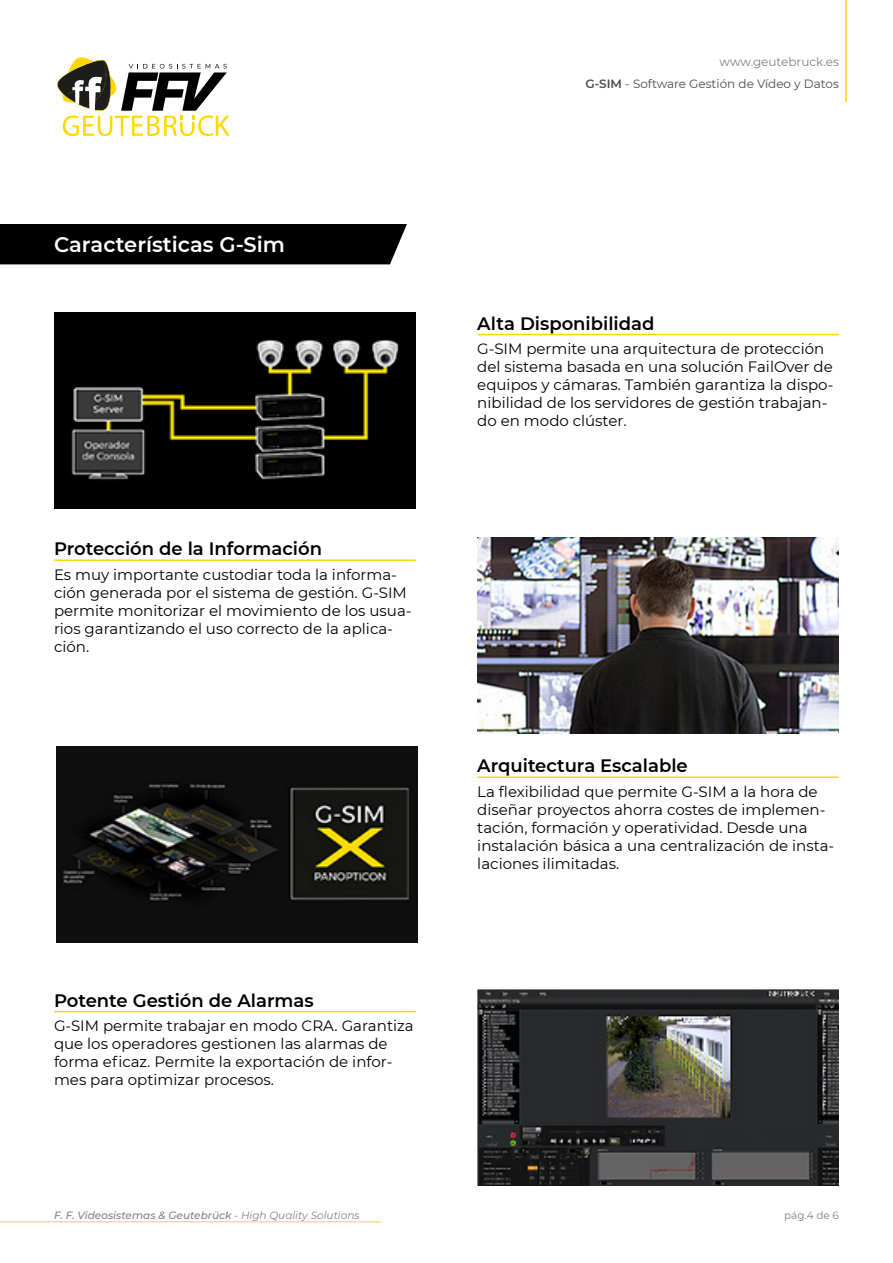
<style>
.page{position:relative;width:893px;height:1263px;background:#fff}
.page>*{position:absolute;margin:0;border:0;box-sizing:border-box;transform-origin:0 0}
.t1{font:600 21px "Montserrat";color:#fff}
.Encabezado_Especific{font:600 18px "Montserrat";color:#000}
.Encabezado_Especific-2{font:15px/18px "Montserrat";color:#000}
.t2{font:12px/22px "Montserrat";color:#4d4d4d;text-align:right}
.t3{font:italic 500 10.5px "Montserrat";color:#808080}
.t4{font:10.5px "Montserrat";color:#808080}
.s1{color:#808080}
.s2{font-weight:600}
.s3{font-weight:400}
</style>
<div class="page">
<svg style="left:57px;top:57px;width:173px;height:79px"></svg>
<hr style="left:845px;top:0;width:2px;height:102px;background:#ffd700">
<hr style="left:0;top:1221px;width:381px;height:1px;background:#ffd700">
<div style="left:0;top:224px;width:407px;height:40px;background:#000"></div>
<img style="left:55px;top:312px;width:360px;height:196px">
<hr style="left:477px;top:334px;width:362px;height:1px;background:#ffd700">
<img style="left:57px;top:746px;width:360px;height:196px">
<hr style="left:54px;top:559px;width:362px;height:2px;background:#ffd700">
<img style="left:477px;top:538px;width:362px;height:196px">
<hr style="left:54px;top:1011px;width:362px;height:1px;background:#ffd700">
<img style="left:477px;top:989px;width:362px;height:196px">
<hr style="left:477px;top:776px;width:362px;height:2px;background:#ffd700">
<p class="t1" style="left:54px;top:230px;width:232px">Características G-Sim</p>
<p class="Encabezado_Especific" style="left:54px;top:536px;width:270px">Protección de la Información</p>
<p class="Encabezado_Especific-2" style="left:54px;top:565px;width:354px">Es muy importante custodiar toda la informa&shy;ción generada por el sistema de gestión. G-SIM</p>
<p class="Encabezado_Especific-2" style="left:54px;top:601px;width:359px">permite monitorizar el movimiento de los usua&shy;rios garantizando el uso correcto de la aplica&shy;ción.</p>
<p class="Encabezado_Especific" style="left:54px;top:987px;width:261px">Potente Gestión de Alarmas</p>
<p class="Encabezado_Especific-2" style="left:54px;top:1016px;width:361px">G-SIM permite trabajar en modo CRA. Garantiza que los operadores gestionen las alarmas de forma eficaz. Permite la exportación de infor&shy;mes para optimizar procesos.</p>
<p class="t2" style="left:585px;top:50px;width:255px"><span class="s1">www.geutebruck.es<br></span><span class="s2">G-SIM</span> - Software Gestión de Vídeo y Datos</p>
<p class="Encabezado_Especific" style="left:477px;top:310px;width:179px">Alta Disponibilidad</p>
<p class="Encabezado_Especific-2" style="left:477px;top:339px;width:358px">G-SIM permite una arquitectura de protección del sistema basada en una solución FailOver de equipos y cámaras. También garantiza la dispo&shy;nibilidad de los servidores de gestión trabajan&shy;do en modo clúster.</p>
<p class="Encabezado_Especific" style="left:477px;top:753px;width:212px">Arquitectura Escalable</p>
<p class="Encabezado_Especific-2" style="left:477px;top:782px;width:342px">La flexibilidad que permite G-SIM a la hora de</p>
<p class="Encabezado_Especific-2" style="left:477px;top:800px;width:359px">diseñar proyectos ahorra costes de implemen&shy;tación, formación y operatividad. Desde una instalación básica a una centralización de insta&shy;laciones ilimitadas.</p>
<p class="t3" style="left:54px;top:1208px;width:307px">F. F. Videosistemas &amp; Geutebrück <span class="s3">- High Quality Solutions</span></p>
<p class="t4" style="left:784px;top:1208px;width:56px">pág.4 de 6</p>
</div>
